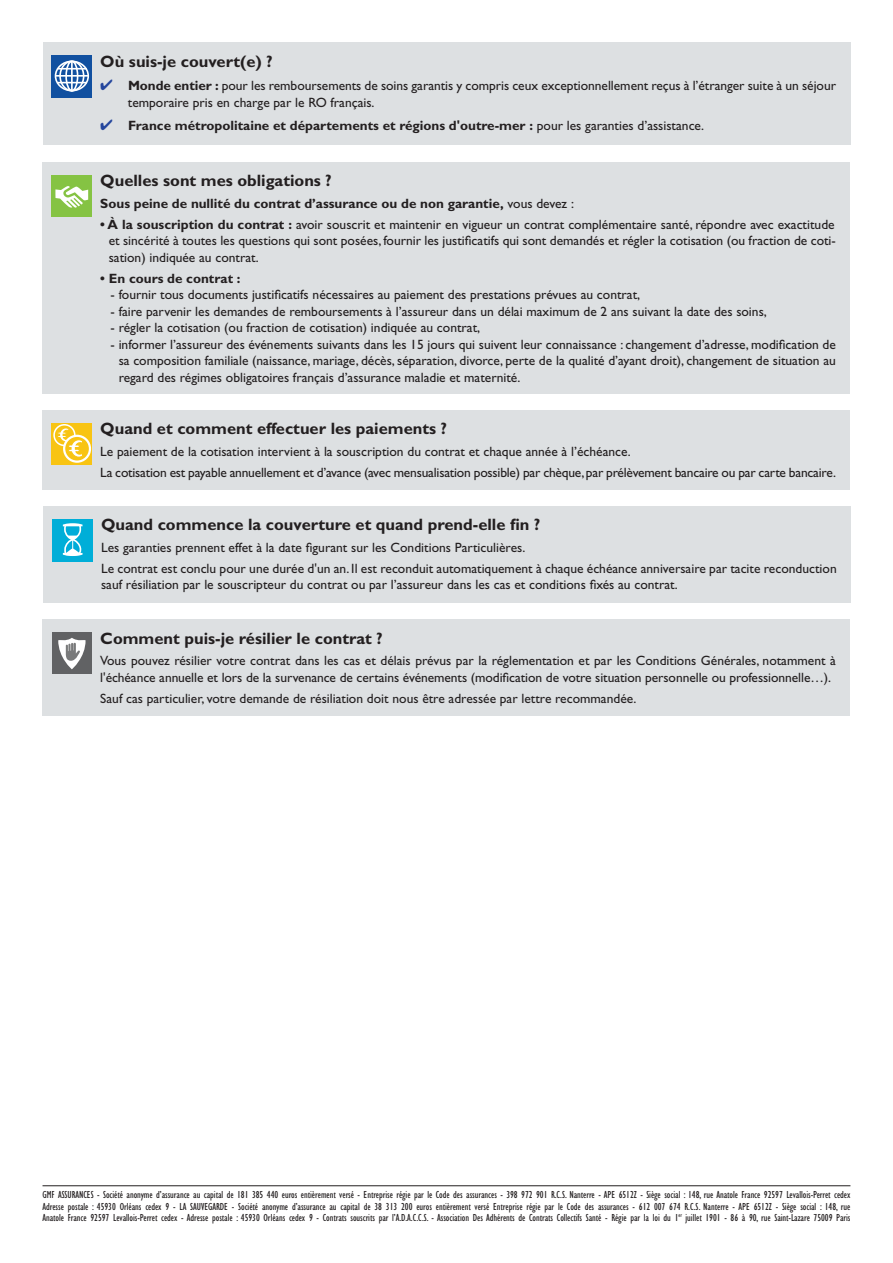
<style>
.page{position:relative;width:893px;height:1263px;background:#fff}
.page>*{position:absolute;margin:0;border:0;box-sizing:border-box;transform-origin:0 0}
.t1{font:700 16.5px "Gill Sans Std";color:#231f20}
.t2{font:13.5px/16.5px "Gill Sans Std";color:#231f20}
.t3{font:700 13.5px "Gill Sans Std";color:#231f20}
.t4{font:condensed 10.5px/11.2px "Gill Sans Std";letter-spacing:-.005em;color:#231f20;text-align:justify}
.s1{color:#24469d}
.s2{font-weight:700}
.s3{font-weight:400}
</style>
<div class="page">
<hr style="left:43px;top:1185px;width:807px;height:1px;background:#231f20">
<div style="left:43px;top:162px;width:807px;height:231px;background:#dde0e2"></div>
<div style="left:43px;top:43px;width:807px;height:102px;background:#dde0e2"></div>
<svg style="left:51px;top:55px;width:40px;height:42px"></svg>
<div style="left:55px;top:61px;width:34px;height:30px;border:2px solid #fff;border-radius:50%"></div>
<div style="left:59px;top:61px;width:25px;height:30px;border:2px solid #fff;border-radius:50%"></div>
<div style="left:65px;top:61px;width:13px;height:30px;border:2px solid #fff;border-radius:50%"></div>
<hr style="left:71px;top:61px;width:2px;height:30px;background:#fff">
<hr style="left:58px;top:68px;width:29px;height:2px;background:#fff">
<svg style="left:58px;top:82px;width:29px;height:1px"></svg>
<hr style="left:56px;top:75px;width:32px;height:2px;background:#fff">
<div style="left:43px;top:410px;width:807px;height:79px;background:#dde0e2"></div>
<div style="left:51px;top:423px;width:41px;height:42px;background:#f8c413"></div>
<div style="left:53px;top:424px;width:23px;height:22px;border:2px solid #fff;border-radius:50%"></div>
<svg style="left:64px;top:436px;width:26px;height:26px"></svg>
<div style="left:63px;top:435px;width:28px;height:28px;border:2px solid #fff;border-radius:50%"></div>
<svg style="left:57px;top:427px;width:26px;height:31px"></svg>
<div style="left:43px;top:506px;width:808px;height:97px;background:#dde0e2"></div>
<div style="left:43px;top:620px;width:807px;height:96px;background:#dde0e2"></div>
<div style="left:52px;top:519px;width:41px;height:42px;background:#00aed8"></div>
<svg style="left:63px;top:523px;width:20px;height:33px"></svg>
<div style="left:52px;top:632px;width:40px;height:42px;background:#616264"></div>
<svg style="left:58px;top:638px;width:28px;height:31px"></svg>
<div style="left:51px;top:175px;width:41px;height:42px;background:#85c343"></div>
<svg style="left:55px;top:186px;width:34px;height:22px"></svg>
<p class="t1" style="left:100px;top:55px;width:174px">Où suis-je couvert(e) ?</p>
<p class="t2" style="left:128px;top:79px;width:710px;line-height:17px;text-indent:-28px"><span class="s1">✔</span> <span class="s2">Monde entier :</span> pour les remboursements de soins garantis y compris ceux exceptionnellement reçus à l’étranger suite à un séjour temporaire pris en charge par le RO français.</p>
<p class="t3" style="left:100px;top:121px;width:605px"><span class="s1">✔</span> France métropolitaine et départements et régions d'outre-mer : <span class="s3">pour les garanties d’assistance.</span></p>
<p class="t1" style="left:100px;top:174px;width:233px">Quelles sont mes obligations ?</p>
<p class="t3" style="left:100px;top:198px;width:475px">Sous peine de nullité du contrat d’assurance ou de non garantie, <span class="s3">vous devez :</span></p>
<p class="t2" style="left:109px;top:217px;width:729px;text-align:justify;text-indent:-8px"><span class="s2">• À la souscription du contrat :</span> avoir souscrit et maintenir en vigueur un contrat complémentaire santé, répondre avec exactitude et sincérité à toutes les questions qui sont posées, fournir les justificatifs qui sont demandés et régler la cotisation (ou fraction de coti&shy;sation) indiquée au contrat.</p>
<p class="t3" style="left:100px;top:273px;width:142px">• En cours de contrat :</p>
<p class="t2" style="left:111px;top:287px;width:531px">- fournir tous documents justificatifs nécessaires au paiement des prestations prévues au contrat,</p>
<p class="t2" style="left:111px;top:304px;width:658px">- faire parvenir les demandes de remboursements à l’assureur dans un délai maximum de 2 ans suivant la date des soins,</p>
<p class="t2" style="left:111px;top:320px;width:371px">- régler la cotisation (ou fraction de cotisation) indiquée au contrat,</p>
<p class="t2" style="left:119px;top:337px;width:719px;text-align:justify;text-indent:-8px">- informer l’assureur des événements suivants dans les 15 jours qui suivent leur connaissance : changement d’adresse, modification de sa composition familiale (naissance, mariage, décès, séparation, divorce, perte de la qualité d’ayant droit), changement de situation au regard des régimes obligatoires français d’assurance maladie et maternité.</p>
<p class="t1" style="left:100px;top:422px;width:348px">Quand et comment effectuer les paiements ?</p>
<p class="t2" style="left:100px;top:442px;width:737px;line-height:20.7px">Le paiement de la cotisation intervient à la souscription du contrat et chaque année à l’échéance.<br>La cotisation est payable annuellement et d’avance (avec mensualisation possible) par chèque,par prélèvement bancaire ou par carte bancaire.</p>
<p class="t1" style="left:101px;top:519px;width:441px">Quand commence la couverture et quand prend-elle fin ?</p>
<p class="t2" style="left:101px;top:538px;width:737px;line-height:20.7px">Les garanties prennent effet à la date figurant sur les Conditions Particulières.<br>Le contrat est conclu pour une durée d'un an. Il est reconduit automatiquement à chaque échéance anniversaire par tacite reconduction</p>
<p class="t2" style="left:101px;top:578px;width:578px">sauf résiliation par le souscripteur du contrat ou par l’assureur dans les cas et conditions fixés au contrat.</p>
<p class="t1" style="left:100px;top:632px;width:284px">Comment puis-je résilier le contrat ?</p>
<p class="t2" style="left:100px;top:654px;width:737px">Vous pouvez résilier votre contrat dans les cas et délais prévus par la réglementation et par les Conditions Générales, notamment à l'échéance annuelle et lors de la survenance de certains événements (modification de votre situation personnelle ou professionnelle…).</p>
<p class="t2" style="left:100px;top:691px;width:538px">Sauf cas particulier, votre demande de résiliation doit nous être adressée par lettre recommandée.</p>
<p class="t4" style="left:43px;top:1190px;width:809px">GMF ASSURANCES - Société anonyme d’assurance au capital de 181 385 440 euros entièrement versé - Entreprise régie par le Code des assurances - 398 972 901 R.C.S. Nanterre - APE 6512Z - Siège social : 148, rue Anatole France 92597 Levallois-Perret cedex Adresse postale : 45930 Orléans cedex 9 - LA SAUVEGARDE - Société anonyme d’assurance au capital de 38 313 200 euros entièrement versé Entreprise régie par le Code des assurances - 612 007 674 R.C.S. Nanterre - APE 6512Z - Siège social : 148, rue Anatole France 92597 Levallois-Perret cedex - Adresse postale : 45930 Orléans cedex 9 - Contrats souscrits par l’A.D.A.C.C.S. - Association Des Adhérents de Contrats Collectifs Santé - Régie par la loi du 1<sup>er</sup> juillet 1901 - 86 à 90, rue Saint-Lazare 75009 Paris</p>
</div>
